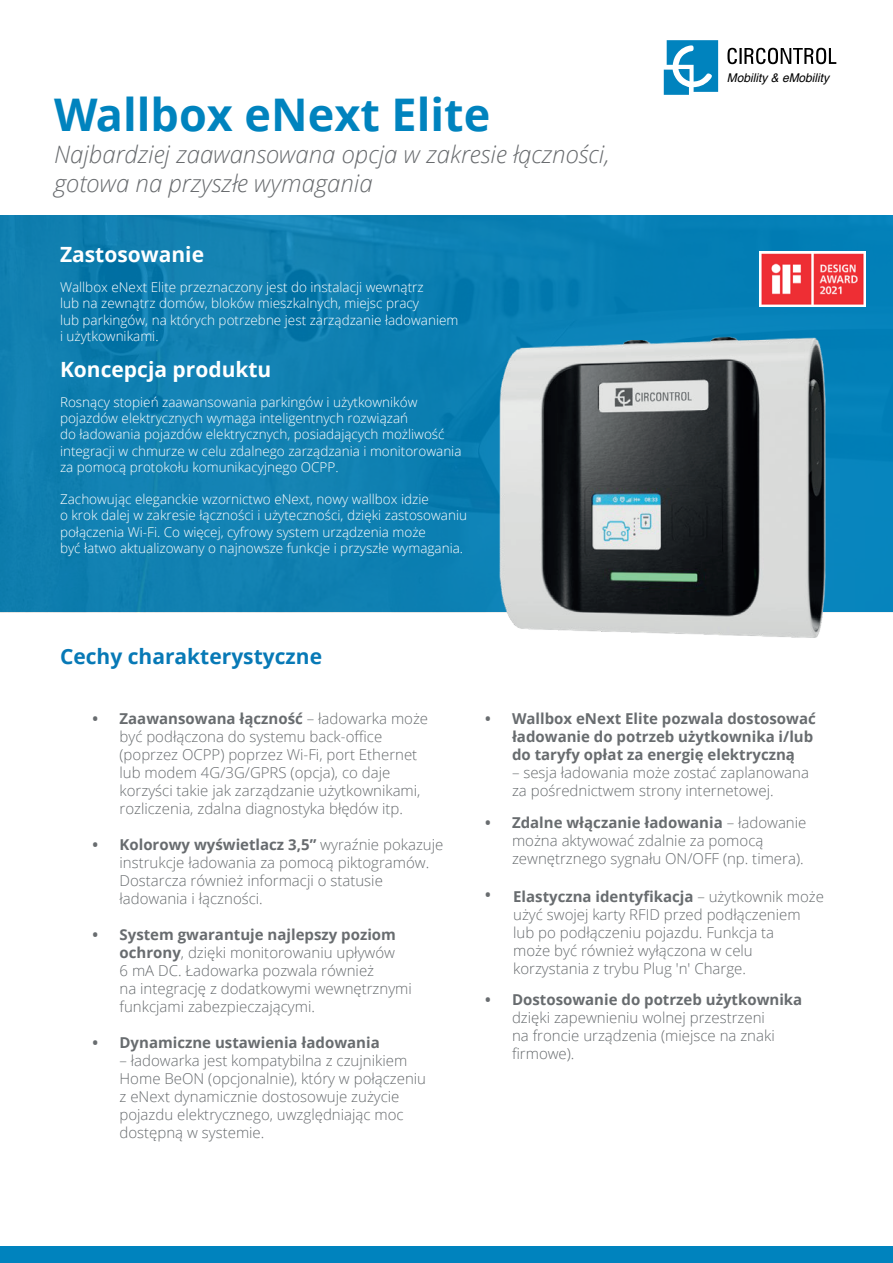
<style>
.page{position:relative;width:893px;height:1263px;background:#fff}
.page>*{position:absolute;margin:0;border:0;box-sizing:border-box;transform-origin:0 0}
.t1{font:700 45px "Open Sans";color:#0083be}
.t2{font:italic 300 24px/28.8px "Open Sans";color:#686b6e}
.t3{font:700 21px "Open Sans";color:#fff}
.t4{font:700 21px "Open Sans";color:#0779b6}
.t5{font:300 15px/18px "Open Sans";color:#686c6f}
.t6{font:700 15px/18px "Open Sans";color:#686c6f}
.t7{font:300 13.5px/16.2px "Open Sans";color:#fff}
.t8{font:italic 12px "Helvetica";color:#000}
.s1{font-weight:700}
</style>
<div class="page">
<div style="left:0;top:1247px;width:893px;height:16px;background:#0083be"></div>
<svg style="left:0;top:215px;width:893px;height:397px;background:#0e7fb1"></svg>
<img style="left:478px;top:258px;width:415px;height:380px">
<img style="left:760px;top:252px;width:106px;height:54px">
<svg style="left:664px;top:40px;width:54px;height:55px"></svg>
<svg style="left:727px;top:48px;width:109px;height:16px"></svg>
<h1 class="t1" style="left:54px;top:83px;width:438px">Wallbox eNext Elite</h1>
<h2 class="t2" style="left:54px;top:139px;width:557px">Najbardziej zaawansowana opcja w zakresie łączności, gotowa na przyszłe wymagania</h2>
<h3 class="t3" style="left:60px;top:240px;width:146px">Zastosowanie</h3>
<p class="t7" style="left:60px;top:279px;width:400px">Wallbox eNext Elite przeznaczony jest do instalacji wewnątrz<br>lub na zewnątrz domów, bloków mieszkalnych, miejsc pracy<br>lub parkingów, na których potrzebne jest zarządzanie ładowaniem i użytkownikami.</p>
<h3 class="t3" style="left:60px;top:355px;width:213px">Koncepcja produktu</h3>
<p class="t7" style="left:60px;top:394px;width:403px">Rosnący stopień zaawansowania parkingów i użytkowników pojazdów elektrycznych wymaga inteligentnych rozwiązań<br>do ładowania pojazdów elektrycznych, posiadających możliwość integracji w chmurze w celu zdalnego zarządzania i monitorowania za pomocą protokołu komunikacyjnego OCPP.</p>
<p class="t7" style="left:60px;top:491px;width:409px">Zachowując eleganckie wzornictwo eNext, nowy wallbox idzie<br>o krok dalej w zakresie łączności i użyteczności, dzięki zastosowaniu połączenia Wi-Fi. Co więcej, cyfrowy system urządzenia może<br>być łatwo aktualizowany o najnowsze funkcje i przyszłe wymagania.</p>
<h3 class="t4" style="left:60px;top:642px;width:264px">Cechy charakterystyczne</h3>
<p class="t8" style="left:727px;top:71px;width:104px">Mobility &amp; eMobility</p>
<p class="t5" style="left:120px;top:709px;width:310px;text-indent:-27px"><span class="s1">• Zaawansowana łączność</span> – ładowarka może być podłączona do systemu back-office (poprzez OCPP) poprzez Wi-Fi, port Ethernet lub modem 4G/3G/GPRS (opcja), co daje korzyści takie jak zarządzanie użytkownikami, rozliczenia, zdalna diagnostyka błędów itp.</p>
<p class="t5" style="left:120px;top:835px;width:325px;text-indent:-27px"><span class="s1">• Kolorowy wyświetlacz 3,5”</span> wyraźnie pokazuje instrukcje ładowania za pomocą piktogramów.<br>Dostarcza również informacji o statusie ładowania i łączności.</p>
<p class="t5" style="left:120px;top:925px;width:294px;text-indent:-27px"><span class="s1">• System gwarantuje najlepszy poziom ochrony</span>, dzięki monitorowaniu upływów<br>6 mA DC. Ładowarka pozwala również<br>na integrację z dodatkowymi wewnętrznymi funkcjami zabezpieczającymi.</p>
<p class="t6" style="left:93px;top:1033px;width:289px">• Dynamiczne ustawienia ładowania</p>
<p class="t5" style="left:120px;top:1051px;width:308px">– ładowarka jest kompatybilna z czujnikiem Home BeON (opcjonalnie), który w połączeniu z eNext dynamicznie dostosowuje zużycie pojazdu elektrycznego, uwzględniając moc dostępną w systemie.</p>
<p class="t6" style="left:512px;top:709px;width:305px;text-indent:-27px">• Wallbox eNext Elite pozwala dostosować ładowanie do potrzeb użytkownika i/lub do taryfy opłat za energię elektryczną</p>
<p class="t5" style="left:512px;top:763px;width:298px">– sesja ładowania może zostać zaplanowana za pośrednictwem strony internetowej.</p>
<p class="t5" style="left:512px;top:813px;width:296px;text-indent:-27px"><span class="s1">• Zdalne włączanie ładowania</span> – ładowanie można aktywować zdalnie za pomocą zewnętrznego sygnału ON/OFF (np. timera).</p>
<p class="t6" style="left:485px;top:885px;width:7px">•</p>
<p class="t5" style="left:513px;top:887px;width:312px"><span class="s1">Elastyczna identyfikacja</span> – użytkownik może użyć swojej karty RFID przed podłączeniem lub po podłączeniu pojazdu. Funkcja ta<br>może być również wyłączona w celu korzystania z trybu Plug 'n' Charge.</p>
<p class="t6" style="left:485px;top:990px;width:319px">• Dostosowanie do potrzeb użytkownika</p>
<p class="t5" style="left:512px;top:1008px;width:264px">dzięki zapewnieniu wolnej przestrzeni na froncie urządzenia (miejsce na znaki firmowe).</p>
</div>
